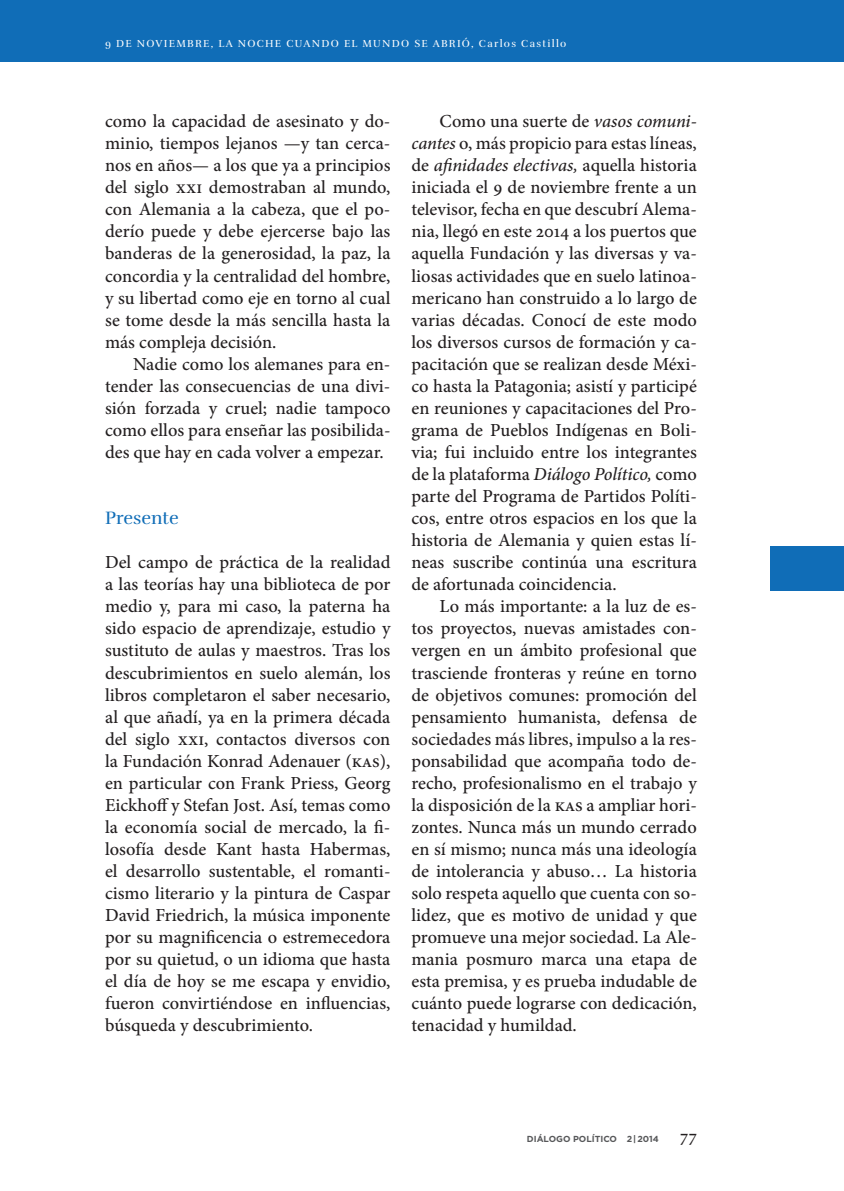
<style>
.page{position:relative;width:844px;height:1191px;background:#fff}
.page>*{position:absolute;margin:0;border:0;box-sizing:border-box;transform-origin:0 0}
.t1{font:500 18.38px/22.1px "Minion Pro";letter-spacing:-.005em;color:#231f20;text-align:justify}
.t2{font:18.38px "Rufina";color:#106db7}
.t3{font:10.5px "Rufina";letter-spacing:.23em;color:#fff}
.t4{font:700 8.75px "Gotham";color:#57585a}
.s1{font-style:italic}
.s2{font-family:"Minion Pro";font-weight:500;font-size:18.38px;color:#231f20}
</style>
<div class="page">
<div style="left:0;top:0;width:843px;height:62px;background:#106db7"></div>
<div style="left:770px;top:546px;width:73px;height:44px;background:#106db7"></div>
<p class="t3" style="left:105px;top:37px;width:20px">9 DE</p>
<p class="t3" style="left:137px;top:37px;width:137px">NOVIEMBRE, LA NOCHE</p>
<p class="t3" style="left:286px;top:37px;width:281px">CUANDO EL MUNDO SE ABRIÓ, CARLOS CASTILLO</p>
<p class="t1" style="left:105px;top:110px;width:287px">como la capacidad de asesinato y do&shy;minio, tiempos lejanos —y tan cerca&shy;nos en años— a los que ya a principios del siglo xxi demostraban al mundo, con Alemania a la cabeza, que el po&shy;derío puede y debe ejercerse bajo las banderas de la generosidad, la paz, la concordia y la centralidad del hombre, y su libertad como eje en torno al cual se tome desde la más sencilla hasta la más compleja decisión.</p>
<p class="t1" style="left:105px;top:353px;width:287px;text-indent:28px">Nadie como los alemanes para en&shy;tender las consecuencias de una divi&shy;sión forzada y cruel; nadie tampoco como ellos para enseñar las posibilida&shy;des que hay en cada volver a empezar.</p>
<p class="t2" style="left:105px;top:507px;width:75px">PRESENTE</p>
<p class="t1" style="left:105px;top:551px;width:287px">Del campo de práctica de la realidad a las teorías hay una biblioteca de por medio y, para mi caso, la paterna ha sido espacio de aprendizaje, estudio y sustituto de aulas y maestros. Tras los descubrimientos en suelo alemán, los libros completaron el saber necesario, al que añadí, ya en la primera década del siglo xxi, contactos diversos con la Fundación Konrad Adenauer (kas), en particular con Frank Priess, Georg Eickhoff y Stefan Jost. Así, temas como la economía social de mercado, la fi&shy;losofía desde Kant hasta Habermas, el desarrollo sustentable, el romanti&shy;cismo literario y la pintura de Caspar David Friedrich, la música imponente por su magnificencia o estremecedora por su quietud, o un idioma que hasta el día de hoy se me escapa y envidio, fueron convirtiéndose en influencias, búsqueda y descubrimiento.</p>
<p class="t1" style="left:411px;top:110px;width:287px;text-indent:28px">Como una suerte de <span class="s1">vasos comuni&shy;cantes</span> o, más propicio para estas líneas, de <span class="s1">afinidades electivas,</span> aquella historia iniciada el 9 de noviembre frente a un televisor, fecha en que descubrí Alema&shy;nia, llegó en este 2014 a los puertos que aquella Fundación y las diversas y va&shy;liosas actividades que en suelo latinoa&shy;mericano han construido a lo largo de varias décadas. Conocí de este modo los diversos cursos de formación y ca&shy;pacitación que se realizan desde Méxi&shy;co hasta la Patagonia; asistí y participé en reuniones y capacitaciones del Pro&shy;grama de Pueblos Indígenas en Boli&shy;via; fui incluido entre los integrantes de la plataforma <span class="s1">Diálogo Político,</span> como parte del Programa de Partidos Políti&shy;cos, entre otros espacios en los que la historia de Alemania y quien estas lí&shy;neas suscribe continúa una escritura de afortunada coincidencia.</p>
<p class="t1" style="left:411px;top:595px;width:287px;text-indent:28px">Lo más importante: a la luz de es&shy;tos proyectos, nuevas amistades con&shy;vergen en un ámbito profesional que trasciende fronteras y reúne en torno de objetivos comunes: promoción del pensamiento humanista, defensa de sociedades más libres, impulso a la res&shy;ponsabilidad que acompaña todo de&shy;recho, profesionalismo en el trabajo y la disposición de la kas a ampliar hori&shy;zontes. Nunca más un mundo cerrado en sí mismo; nunca más una ideología de intolerancia y abuso… La historia solo respeta aquello que cuenta con so&shy;lidez, que es motivo de unidad y que promueve una mejor sociedad. La Ale&shy;mania posmuro marca una etapa de esta premisa, y es prueba indudable de cuánto puede lograrse con dedicación, tenacidad y humildad.</p>
<p class="t4" style="left:526px;top:1133px;width:171px">DIÁLOGO POLÍTICO 2|2014 <span class="s2">77</span></p>
</div>
